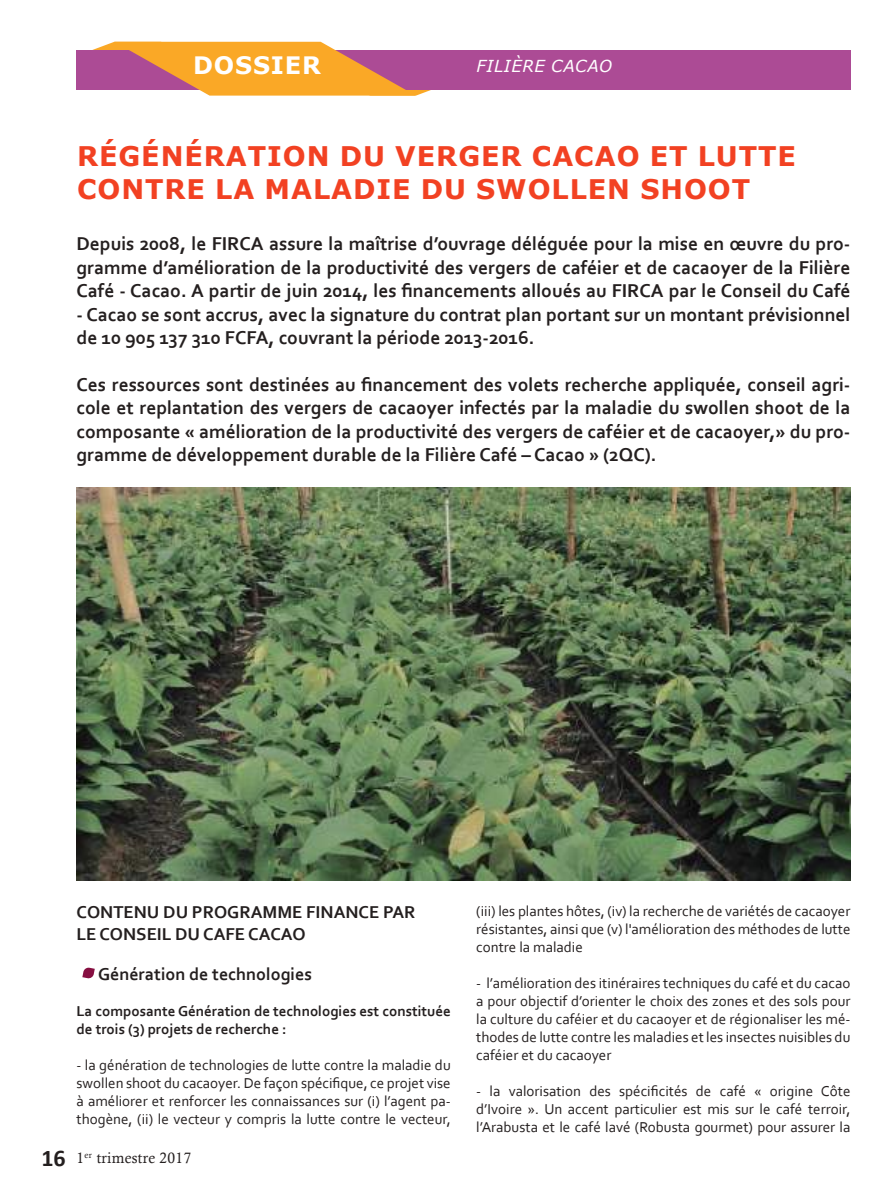
<style>
.page{position:relative;width:893px;height:1191px;background:#fff}
.page>*{position:absolute;margin:0;border:0;box-sizing:border-box;transform-origin:0 0}
.t1{font:700 27px/32.4px "Verdana";letter-spacing:.035em;color:#f24122}
.t2{font:700 24px "Verdana";letter-spacing:.035em;color:#fff}
.t3{font:700 19.5px/23.4px "Corbel";color:#241f1f;text-align:justify}
.t4{font:700 18px/21.6px "Corbel";color:#241f1f}
.t5{font:italic 16.5px "Verdana";letter-spacing:.035em;color:#fff}
.t6{font:15px/18px "Corbel";color:#241f1f;text-align:justify}
.t7{font:700 15px/18px "Corbel";color:#241f1f}
.t8{font:15px "Calisto";letter-spacing:.02em;color:#241f1f}
.s1{font-family:"Calibri";font-weight:700;font-size:24px}
</style>
<div class="page">
<img style="left:77px;top:488px;width:773px;height:392px">
<svg style="left:82px;top:967px;width:13px;height:11px"></svg>
<div style="left:76px;top:51px;width:775px;height:39px;background:#ac4b95"></div>
<svg style="left:90px;top:42px;width:350px;height:54px"></svg>
<h2 class="t2" style="left:193px;top:48px;width:129px">DOSSIER</h2>
<p class="t5" style="left:477px;top:54px;width:137px">FILIÈRE CACAO</p>
<h1 class="t1" style="left:77px;top:140px;width:720px">RÉGÉNÉRATION DU VERGER CACAO ET LUTTE<br>CONTRE LA MALADIE DU SWOLLEN SHOOT</h1>
<p class="t3" style="left:77px;top:232px;width:775px">Depuis 2008, le FIRCA assure la maîtrise d’ouvrage déléguée pour la mise en œuvre du pro&shy;gramme d’amélioration de la productivité des vergers de caféier et de cacaoyer de la Filière Café - Cacao. A partir de juin 2014, les financements alloués au FIRCA par le Conseil du Café</p>
<h3 class="t3" style="left:77px;top:302px;width:775px">- Cacao se sont accrus, avec la signature du contrat plan portant sur un montant prévisionnel de 10 905 137 310 FCFA, couvrant la période 2013-2016.</h3>
<p class="t3" style="left:77px;top:372px;width:775px">Ces ressources sont destinées au financement des volets recherche appliquée, conseil agri&shy;cole et replantation des vergers de cacaoyer infectés par la maladie du swollen shoot de la composante « amélioration de la productivité des vergers de caféier et de cacaoyer,» du pro&shy;gramme de développement durable de la Filière Café – Cacao » (2QC).</p>
<p class="t4" style="left:77px;top:901px;width:341px">CONTENU DU PROGRAMME FINANCE PAR<br>LE CONSEIL DU CAFE CACAO</p>
<p class="t4" style="left:98px;top:962px;width:215px">Génération de technologies</p>
<p class="t7" style="left:77px;top:1001px;width:376px">La composante Génération de technologies est constituée de trois (3) projets de recherche :</p>
<p class="t6" style="left:77px;top:1055px;width:376px">- la génération de technologies de lutte contre la maladie du swollen shoot du cacaoyer. De façon spécifique, ce projet vise à améliorer et renforcer les connaissances sur (i) l’agent pa&shy;thogène, (ii) le vecteur y compris la lutte contre le vecteur,</p>
<p class="t8" style="left:41px;top:1149px;width:151px"><span class="s1">16</span> 1<sup>er</sup> trimestre 2017</p>
<p class="t6" style="left:476px;top:901px;width:376px">(iii) les plantes hôtes, (iv) la recherche de variétés de cacaoyer résistantes, ainsi que (v) l'amélioration des méthodes de lutte contre la maladie</p>
<p class="t6" style="left:476px;top:973px;width:376px">- l’amélioration des itinéraires techniques du café et du cacao a pour objectif d’orienter le choix des zones et des sols pour la culture du caféier et du cacaoyer et de régionaliser les mé&shy;thodes de lutte contre les maladies et les insectes nuisibles du caféier et du cacaoyer</p>
<p class="t6" style="left:476px;top:1081px;width:376px">- la valorisation des spécificités de café « origine Côte d’Ivoire ». Un accent particulier est mis sur le café terroir, l’Arabusta et le café lavé (Robusta gourmet) pour assurer la</p>
</div>
